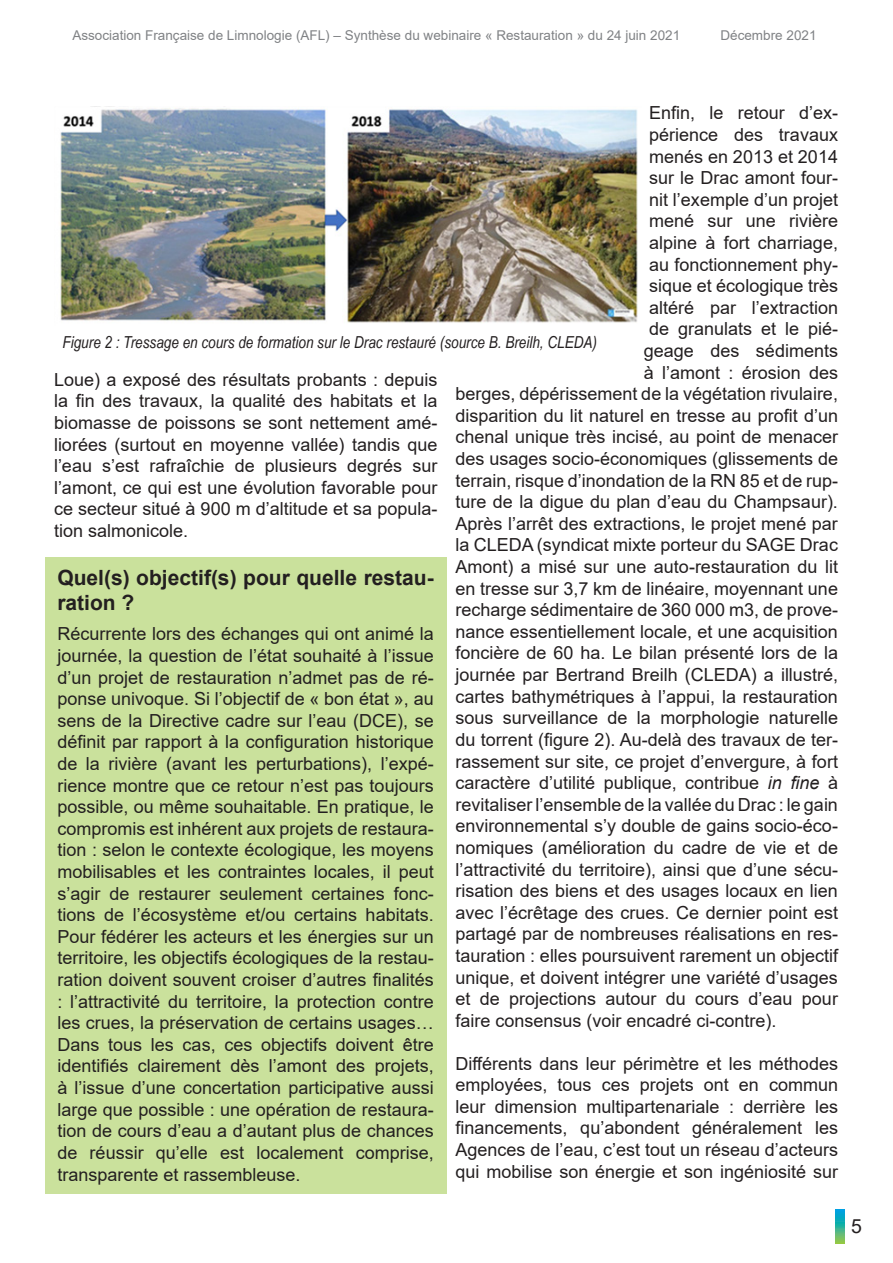
<style>
.page{position:relative;width:893px;height:1263px;background:#fff}
.page>*{position:absolute;margin:0;border:0;box-sizing:border-box;transform-origin:0 0}
.titre_encart{font:700 21px/25.2px "Arial";color:#231f20}
.t1{font:19.5px "Arial";color:#231f20}
.texte_encart{font:18px/21.6px "Arial";color:#231f20;text-align:justify}
.Légendes{font:italic 16.5px "Arial Narrow";color:#231f20}
.t2{font:13.5px "Arial";color:#808285}
.s1{font-style:italic}
</style>
<div class="page">
<svg style="left:836px;top:1210px;width:8px;height:34px"></svg>
<img style="left:60px;top:106px;width:578px;height:217px">
<div style="left:45px;top:557px;width:401px;height:636px;background:#cae19c"></div>
<p class="t2" style="left:72px;top:26px;width:609px">Association Française de Limnologie (AFL) – Synthèse du webinaire « Restauration » du 24 juin 2021</p>
<p class="t2" style="left:720px;top:26px;width:98px">Décembre 2021</p>
<p class="texte_encart" style="left:649px;top:102px;width:190px">Enfin, le retour d’ex-</p>
<p class="texte_encart" style="left:649px;top:124px;width:190px">périence des travaux</p>
<p class="texte_encart" style="left:649px;top:145px;width:190px">menés en 2013 et 2014</p>
<p class="texte_encart" style="left:649px;top:167px;width:190px">sur le Drac amont four-</p>
<p class="texte_encart" style="left:649px;top:189px;width:190px">nit l’exemple d’un projet</p>
<p class="texte_encart" style="left:649px;top:210px;width:190px">mené sur une rivière</p>
<p class="texte_encart" style="left:649px;top:232px;width:190px">alpine à fort charriage,</p>
<p class="texte_encart" style="left:649px;top:253px;width:190px">au fonctionnement phy-</p>
<p class="texte_encart" style="left:649px;top:275px;width:190px">sique et écologique très</p>
<p class="texte_encart" style="left:649px;top:297px;width:190px">altéré par l’extraction</p>
<p class="texte_encart" style="left:649px;top:318px;width:190px">de granulats et le pié-</p>
<p class="texte_encart" style="left:644px;top:340px;width:196px">geage des sédiments</p>
<p class="texte_encart" style="left:644px;top:361px;width:196px">à l’amont : érosion des</p>
<p class="texte_encart" style="left:455px;top:383px;width:384px">berges, dépérissement de la végétation rivulaire,</p>
<p class="texte_encart" style="left:455px;top:405px;width:384px">disparition du lit naturel en tresse au profit d’un</p>
<p class="texte_encart" style="left:455px;top:426px;width:384px">chenal unique très incisé, au point de menacer</p>
<p class="texte_encart" style="left:455px;top:448px;width:384px">des usages socio-économiques (glissements de</p>
<p class="texte_encart" style="left:455px;top:469px;width:384px">terrain, risque d’inondation de la RN 85 et de rup-</p>
<p class="texte_encart" style="left:455px;top:491px;width:384px">ture de la digue du plan d’eau du Champsaur).</p>
<p class="texte_encart" style="left:455px;top:513px;width:384px">Après l’arrêt des extractions, le projet mené par</p>
<p class="texte_encart" style="left:455px;top:534px;width:384px">la CLEDA (syndicat mixte porteur du SAGE Drac</p>
<p class="texte_encart" style="left:455px;top:556px;width:384px">Amont) a misé sur une auto-restauration du lit</p>
<p class="texte_encart" style="left:455px;top:577px;width:384px">en tresse sur 3,7 km de linéaire, moyennant une</p>
<p class="texte_encart" style="left:455px;top:599px;width:384px">recharge sédimentaire de 360 000 m3, de prove-</p>
<p class="texte_encart" style="left:455px;top:621px;width:384px">nance essentiellement locale, et une acquisition</p>
<p class="texte_encart" style="left:455px;top:642px;width:384px">foncière de 60 ha. Le bilan présenté lors de la</p>
<p class="texte_encart" style="left:455px;top:664px;width:384px">journée par Bertrand Breilh (CLEDA) a illustré,</p>
<p class="texte_encart" style="left:455px;top:685px;width:384px">cartes bathymétriques à l’appui, la restauration</p>
<p class="texte_encart" style="left:455px;top:707px;width:384px">sous surveillance de la morphologie naturelle</p>
<p class="texte_encart" style="left:455px;top:729px;width:384px">du torrent (figure 2). Au-delà des travaux de ter-</p>
<p class="texte_encart" style="left:455px;top:750px;width:384px">rassement sur site, ce projet d’envergure, à fort</p>
<p class="texte_encart" style="left:455px;top:772px;width:384px">caractère d’utilité publique, contribue <span class="s1">in fine</span> à</p>
<p class="texte_encart" style="left:455px;top:793px;width:384px">revitaliser l’ensemble de la vallée du Drac : le gain</p>
<p class="texte_encart" style="left:455px;top:815px;width:384px">environnemental s’y double de gains socio-éco-</p>
<p class="texte_encart" style="left:455px;top:837px;width:384px">nomiques (amélioration du cadre de vie et de</p>
<p class="texte_encart" style="left:455px;top:858px;width:384px">l’attractivité du territoire), ainsi que d’une sécu-</p>
<p class="texte_encart" style="left:455px;top:880px;width:384px">risation des biens et des usages locaux en lien</p>
<p class="texte_encart" style="left:455px;top:901px;width:384px">avec l’écrêtage des crues. Ce dernier point est</p>
<p class="texte_encart" style="left:455px;top:923px;width:384px">partagé par de nombreuses réalisations en res-</p>
<p class="texte_encart" style="left:455px;top:945px;width:384px">tauration : elles poursuivent rarement un objectif</p>
<p class="texte_encart" style="left:455px;top:966px;width:384px">unique, et doivent intégrer une variété d’usages</p>
<p class="texte_encart" style="left:455px;top:988px;width:384px">et de projections autour du cours d’eau pour</p>
<p class="texte_encart" style="left:455px;top:1009px;width:323px">faire consensus (voir encadré ci-contre).</p>
<p class="texte_encart" style="left:455px;top:1052px;width:384px">Différents dans leur périmètre et les méthodes employées, tous ces projets ont en commun leur dimension multipartenariale : derrière les financements, qu’abondent généralement les Agences de l’eau, c’est tout un réseau d’acteurs qui mobilise son énergie et son ingéniosité sur</p>
<p class="Légendes" style="left:63px;top:331px;width:536px">Figure 2 : Tressage en cours de formation sur le Drac restauré (source B. Breilh, CLEDA)</p>
<p class="texte_encart" style="left:54px;top:368px;width:385px">Loue) a exposé des résultats probants : depuis la fin des travaux, la qualité des habitats et la biomasse de poissons se sont nettement amé&shy;liorées (surtout en moyenne vallée) tandis que l’eau s’est rafraîchie de plusieurs degrés sur l’amont, ce qui est une évolution favorable pour ce secteur situé à 900 m d’altitude et sa popula&shy;tion salmonicole.</p>
<p class="titre_encart" style="left:57px;top:565px;width:378px">Quel(s) objectif(s) pour quelle restau&shy;ration ?</p>
<p class="texte_encart" style="left:57px;top:623px;width:378px">Récurrente lors des échanges qui ont animé la journée, la question de l’état souhaité à l’issue d’un projet de restauration n’admet pas de ré&shy;ponse univoque. Si l’objectif de « bon état », au sens de la Directive cadre sur l’eau (DCE), se définit par rapport à la configuration historique de la rivière (avant les perturbations), l’expé&shy;rience montre que ce retour n’est pas toujours possible, ou même souhaitable. En pratique, le compromis est inhérent aux projets de restaura&shy;tion : selon le contexte écologique, les moyens mobilisables et les contraintes locales, il peut s’agir de restaurer seulement certaines fonc&shy;tions de l’écosystème et/ou certains habitats.<br>Pour fédérer les acteurs et les énergies sur un territoire, les objectifs écologiques de la restau&shy;ration doivent souvent croiser d’autres finalités : l’attractivité du territoire, la protection contre les crues, la préservation de certains usages… Dans tous les cas, ces objectifs doivent être identifiés clairement dès l’amont des projets, à l’issue d’une concertation participative aussi large que possible : une opération de restaura&shy;tion de cours d’eau a d’autant plus de chances de réussir qu’elle est localement comprise, transparente et rassembleuse.</p>
<p class="t1" style="left:851px;top:1213px;width:12px">5</p>
</div>
